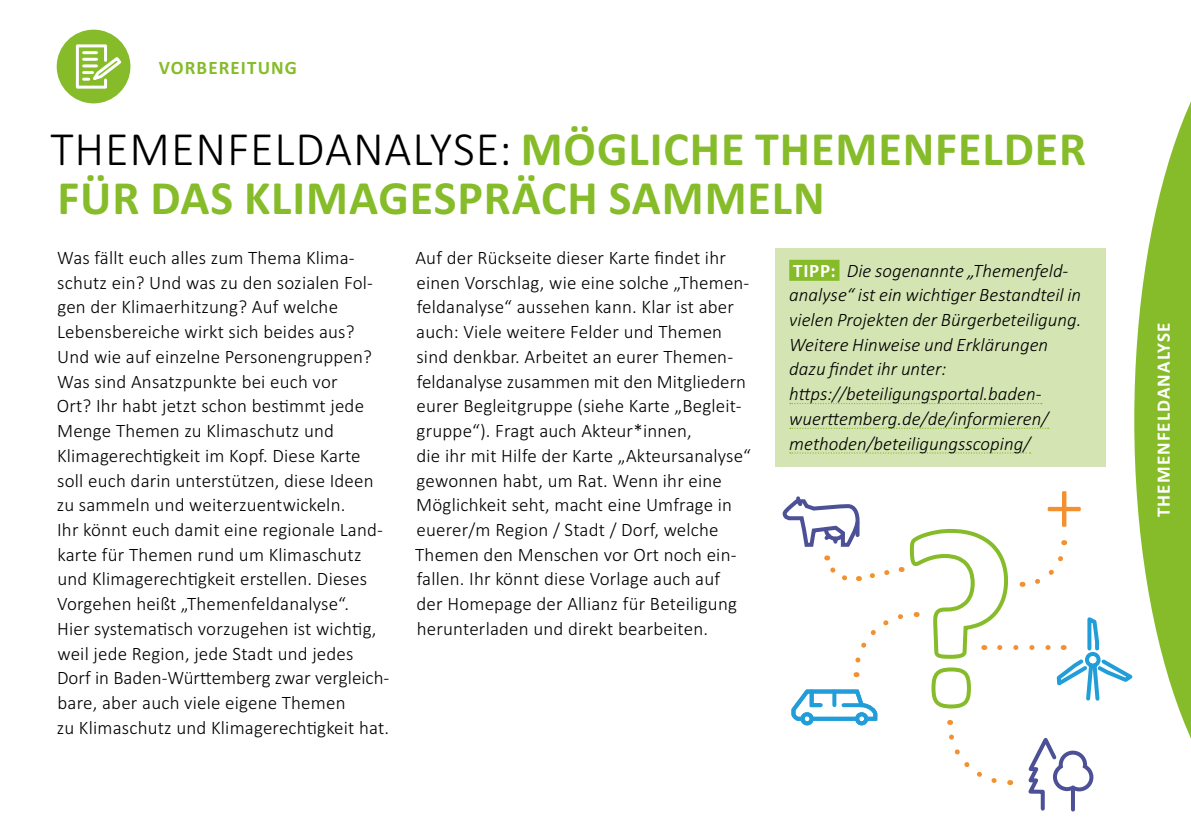
<style>
.page{position:relative;width:1191px;height:840px;background:#fff}
.page>*{position:absolute;margin:0;border:0;box-sizing:border-box;transform-origin:0 0}
.t1{font:700 48px/49.4px "Calibri";letter-spacing:.02em;color:#86bc29}
.t2{font:300 19px/24.6px "Calibri";letter-spacing:.01em;color:#000}
.t3{font:italic 300 19px/24.8px "Calibri";color:#000}
.t4{font:700 19px "Calibri";letter-spacing:.06em;color:#fff}
.t5{font:700 19px "Calibri";letter-spacing:.06em;color:#86bc29}
.s1{font-weight:300;color:#000}
.s2{font-weight:700;font-style:normal;color:#fff}
</style>
<div class="page">
<svg style="left:1134px;top:101px;width:57px;height:638px;fill:#86bc29"></svg>
<div style="left:57px;top:30px;width:73px;height:73px;background:#86bc29;border-radius:50%"></div>
<svg style="left:75px;top:43px;width:49px;height:47px"></svg>
<div style="left:775px;top:248px;width:331px;height:218px;background:#d4e4b2"></div>
<div style="left:789px;top:260px;width:50px;height:21px;background:#86bc29"></div>
<svg style="left:790px;top:403px;width:251px;height:1px"></svg>
<svg style="left:790px;top:427px;width:258px;height:1px"></svg>
<svg style="left:790px;top:452px;width:240px;height:1px"></svg>
<svg style="left:782px;top:491px;width:356px;height:321px"></svg>
<p class="t5" style="left:159px;top:54px;width:140px">VORBEREITUNG</p>
<h1 class="t1" style="left:51px;top:123px;width:1037px"><span class="s1">THEMENFELDANALYSE:</span> MÖGLICHE THEMENFELDER<br>FÜR DAS KLIMAGESPRÄCH SAMMELN</h1>
<p class="t2" style="left:57px;top:245px;width:334px">Was fällt euch alles zum Thema Klima&shy;schutz ein? Und was zu den sozialen Fol&shy;gen der Klimaerhitzung? Auf welche Lebensbereiche wirkt sich beides aus?<br>Und wie auf einzelne Personengruppen?<br>Was sind Ansatzpunkte bei euch vor<br>Ort? Ihr habt jetzt schon bestimmt jede Menge Themen zu Klimaschutz und Klimagerechtigkeit im Kopf. Diese Karte soll euch darin unterstützen, diese Ideen zu sammeln und weiterzuentwickeln.<br>Ihr könnt euch damit eine regionale Land&shy;karte für Themen rund um Klimaschutz und Klimagerechtigkeit erstellen. Dieses Vorgehen heißt „Themenfeldanalyse“.<br>Hier systematisch vorzugehen ist wichtig, weil jede Region, jede Stadt und jedes Dorf in Baden-Württemberg zwar vergleich&shy;bare, aber auch viele eigene Themen<br>zu Klimaschutz und Klimagerechtigkeit hat.</p>
<p class="t2" style="left:415px;top:245px;width:337px">Auf der Rückseite dieser Karte findet ihr einen Vorschlag, wie eine solche „Themen&shy;feldanalyse“ aussehen kann. Klar ist aber auch: Viele weitere Felder und Themen sind denkbar. Arbeitet an eurer Themen&shy;feldanalyse zusammen mit den Mitgliedern eurer Begleitgruppe (siehe Karte „Begleit&shy;gruppe“). Fragt auch Akteur*innen,<br>die ihr mit Hilfe der Karte „Akteursanalyse“ gewonnen habt, um Rat. Wenn ihr eine Möglichkeit seht, macht eine Umfrage in euerer/m Region / Stadt / Dorf, welche Themen den Menschen vor Ort noch ein&shy;fallen. Ihr könnt diese Vorlage auch auf<br>der Homepage der Allianz für Beteiligung herunterladen und direkt bearbeiten.</p>
<p class="t3" style="left:789px;top:257px;width:294px"><span class="s2">TIPP:</span> Die sogenannte „Themenfeld&shy;analyse“ ist ein wichtiger Bestandteil in vielen Projekten der Bürgerbeteiligung.<br>Weitere Hinweise und Erklärungen dazu findet ihr unter: https://beteiligungsportal.baden&shy;wuerttemberg.de/de/informieren/ methoden/beteiligungsscoping/</p>
<p class="t4" style="left:1150px;top:517px;width:196px;rotate:-90deg">THEMENFELDANALYSE</p>
</div>
